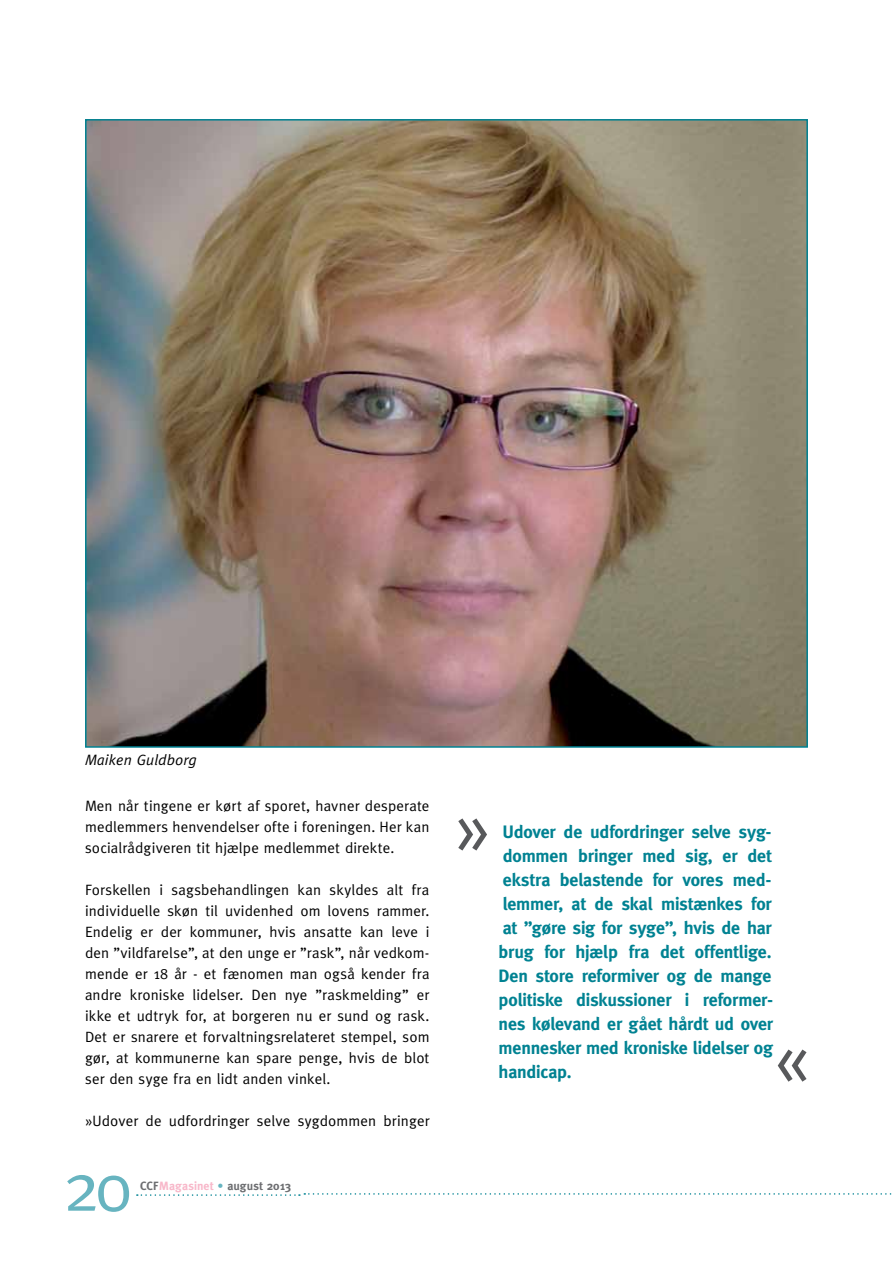
<style>
.page{position:relative;width:893px;height:1263px;background:#fff}
.page>*{position:absolute;margin:0;border:0;box-sizing:border-box;transform-origin:0 0}
.t1{font:75px "Meta";color:#58595b}
.t2{font:69px "Meta";color:#67b4c0}
.t3{font:700 18px/24px "Meta";letter-spacing:-.01em;color:#008292;text-align:justify}
.t4{font:15px/21px "Meta";letter-spacing:.01em;color:#000;text-align:justify}
.t5{font:italic 15px "Meta";letter-spacing:.01em;color:#000}
.t6{font:700 12px "Meta";letter-spacing:.01em;color:#6d6e71}
.s1{color:#f8b8ca}
.s2{color:#67b4c0}
</style>
<div class="page">
<img style="left:88px;top:122px;width:717px;height:623px">
<svg style="left:137px;top:1193px;width:755px;height:3px"></svg>
<p class="t5" style="left:85px;top:751px;width:113px">Maiken Guldborg</p>
<p class="t4" style="left:85px;top:795px;width:346px">Men når tingene er kørt af sporet, havner desperate medlemmers henvendelser ofte i foreningen. Her kan socialrådgiveren tit hjælpe medlemmet direkte.</p>
<p class="t4" style="left:85px;top:879px;width:346px">Forskellen i sagsbehandlingen kan skyldes alt fra individuelle skøn til uvidenhed om lovens rammer.<br>Endelig er der kommuner, hvis ansatte kan leve i den ”vildfarelse”, at den unge er ”rask”, når vedkom&shy;mende er 18 år - et fænomen man også kender fra andre kroniske lidelser. Den nye ”raskmelding” er ikke et udtryk for, at borgeren nu er sund og rask.<br>Det er snarere et forvaltningsrelateret stempel, som gør, at kommunerne kan spare penge, hvis de blot ser den syge fra en lidt anden vinkel.</p>
<p class="t4" style="left:85px;top:1110px;width:346px">»Udover de udfordringer selve sygdommen bringer</p>
<h2 class="t2" style="left:63px;top:1147px;width:71px">20</h2>
<p class="t6" style="left:140px;top:1179px;width:152px">CCF<span class="s1">Magasinet</span> <span class="s2">•</span> august 2013</p>
<h1 class="t1" style="left:454px;top:783px;width:39px">»</h1>
<p class="t3" style="left:499px;top:819px;width:276px">Udover de udfordringer selve syg&shy;dommen bringer med sig, er det ekstra belastende for vores med&shy;lemmer, at de skal mistænkes for at ”gøre sig for syge”, hvis de har brug for hjælp fra det offentlige.<br>Den store reformiver og de mange politiske diskussioner i reformer&shy;nes kølevand er gået hårdt ud over mennesker med kroniske lidelser og handicap.</p>
<h1 class="t1" style="left:773px;top:1014px;width:39px">«</h1>
</div>
